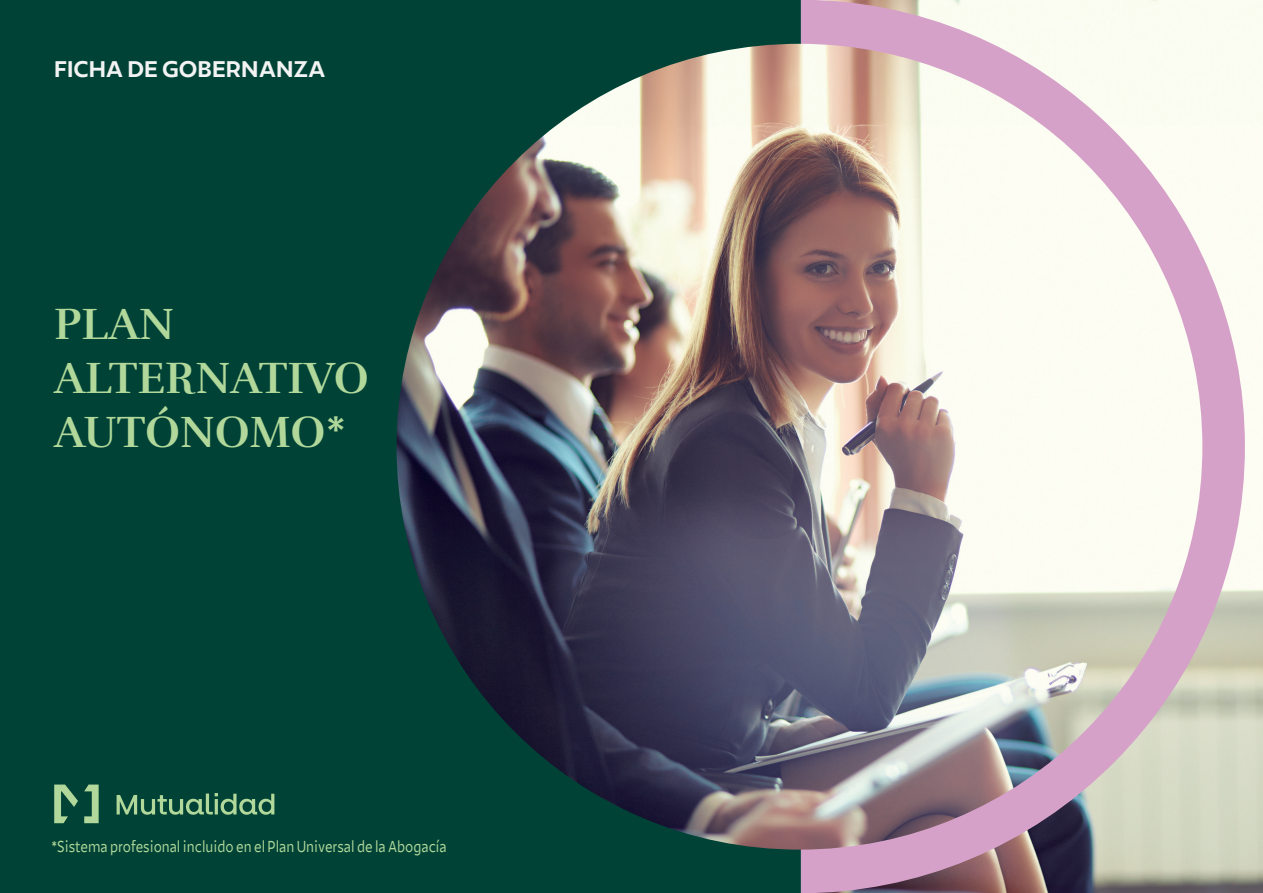
<style>
.page{position:relative;width:1263px;height:893px;background:#fff}
.page>*{position:absolute;margin:0;border:0;box-sizing:border-box;transform-origin:0 0}
.t1{font:700 45px/54px "Rufina";color:#b1d89a}
.letra_pequeñq{font:700 22.5px "Mutualidad";color:#f3f3f3}
.letra_pequeñq-2{font:15.75px "Mutualidad";color:#b1d89a;scale:.8 1}
</style>
<div class="page">
<img style="left:1245px;top:0;width:18px;height:893px">
<div style="left:0;top:0;width:798px;height:893px;background:#004336"></div>
<svg style="left:801px;top:0;width:444px;height:893px"></svg>
<img style="left:396px;top:44px;width:806px;height:806px;border-radius:403px">
<svg style="left:84px;top:784px;width:15px;height:39px"></svg>
<svg style="left:54px;top:784px;width:24px;height:39px"></svg>
<svg style="left:117px;top:793px;width:157px;height:22px"></svg>
<p class="letra_pequeñq" style="left:54px;top:54px;width:273px">FICHA DE GOBERNANZA</p>
<p class="t1" style="left:54px;top:297px;width:122px">PLAN</p>
<p class="t1" style="left:54px;top:351px;width:316px">ALTERNATIVO<br>AUTÓNOMO*</p>
<p class="letra_pequeñq-2" style="left:51px;top:837px;width:496px">*Sistema profesional incluido en el Plan Universal de la Abogacía</p>
</div>
